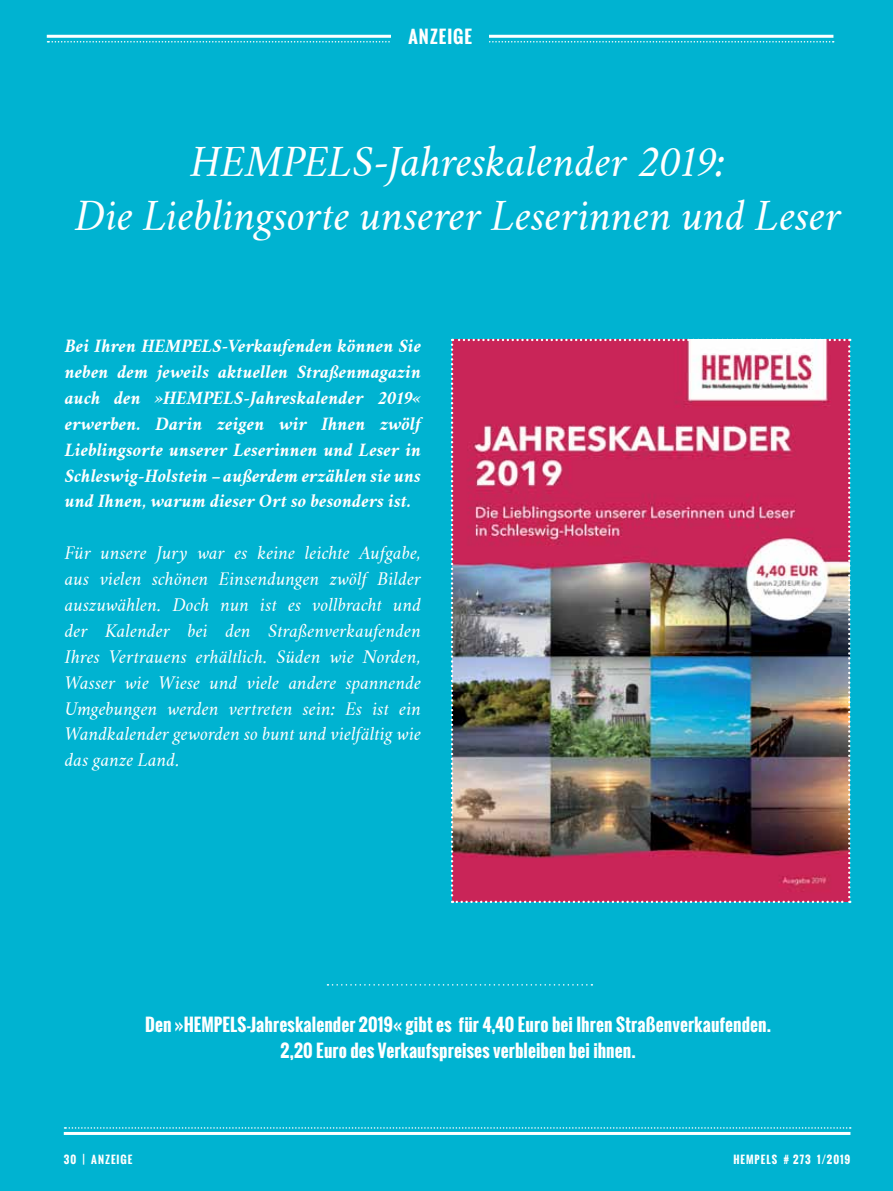
<style>
.page{position:relative;width:893px;height:1191px;background:#00b3d1}
.page>*{position:absolute;margin:0;border:0;box-sizing:border-box;transform-origin:0 0}
.t1{font:italic 39.75px/54px "Crimson Text";letter-spacing:-.005em;color:#fff;text-align:center}
.t2{font:italic 17.25px/25.8px "Crimson Text";letter-spacing:.005em;color:#fff;text-align:justify}
.t3{font:italic 700 17.25px/25.8px "Crimson Text";letter-spacing:.005em;color:#fff;text-align:justify}
.t4{font:700 17.25px/25.8px "Oswald";letter-spacing:.005em;color:#fff;text-align:center}
.t5{font:700 10.5px "Oswald";letter-spacing:.1em;color:#fff}
</style>
<div class="page">
<hr style="left:47px;top:35px;width:786px;height:3px;background:#fff">
<svg style="left:48px;top:41px;width:786px;height:2px"></svg>
<div style="left:391px;top:23px;width:98px;height:21px;background:#00b3d1"></div>
<hr style="left:64px;top:1132px;width:786px;height:3px;background:#fff">
<svg style="left:65px;top:1127px;width:786px;height:1px"></svg>
<svg style="left:327px;top:984px;width:265px;height:1px"></svg>
<img style="left:451px;top:339px;width:399px;height:564px">
<p class="t4" style="left:408px;top:23px;width:64px">anzeige</p>
<h1 class="t1" style="left:75px;top:137px;width:768px">HEMPELS-Jahreskalender 2019:<br>Die Lieblingsorte unserer Leserinnen und Leser</h1>
<p class="t3" style="left:65px;top:333px;width:358px">Bei Ihren HEMPELS-Verkaufenden können Sie neben dem jeweils aktuellen Straßenmagazin auch den »HEMPELS-Jahreskalender 2019« erwerben. Darin zeigen wir Ihnen zwölf Lieblingsorte unserer Leserinnen und Leser in Schleswig-Holstein – außerdem erzählen sie uns und Ihnen, warum dieser Ort so besonders ist.</p>
<p class="t2" style="left:65px;top:541px;width:358px">Für unsere Jury war es keine leichte Aufgabe, aus vielen schönen Einsendungen zwölf Bilder auszuwählen. Doch nun ist es vollbracht und der Kalender bei den Straßenverkaufenden Ihres Vertrauens erhältlich. Süden wie Norden, Wasser wie Wiese und viele andere spannende Umgebungen werden vertreten sein: Es ist ein Wandkalender geworden so bunt und vielfältig wie das ganze Land.</p>
<p class="t4" style="left:145px;top:1011px;width:627px">Den »HEMPELS-Jahreskalender 2019« gibt es für 4,40 Euro bei Ihren Straßenverkaufenden.<br>2,20 Euro des Verkaufspreises verbleiben bei ihnen.</p>
<p class="t5" style="left:64px;top:1151px;width:69px">30 | anzeige</p>
<p class="t5" style="left:733px;top:1151px;width:118px">Hempels # 273 1/2019</p>
</div>
